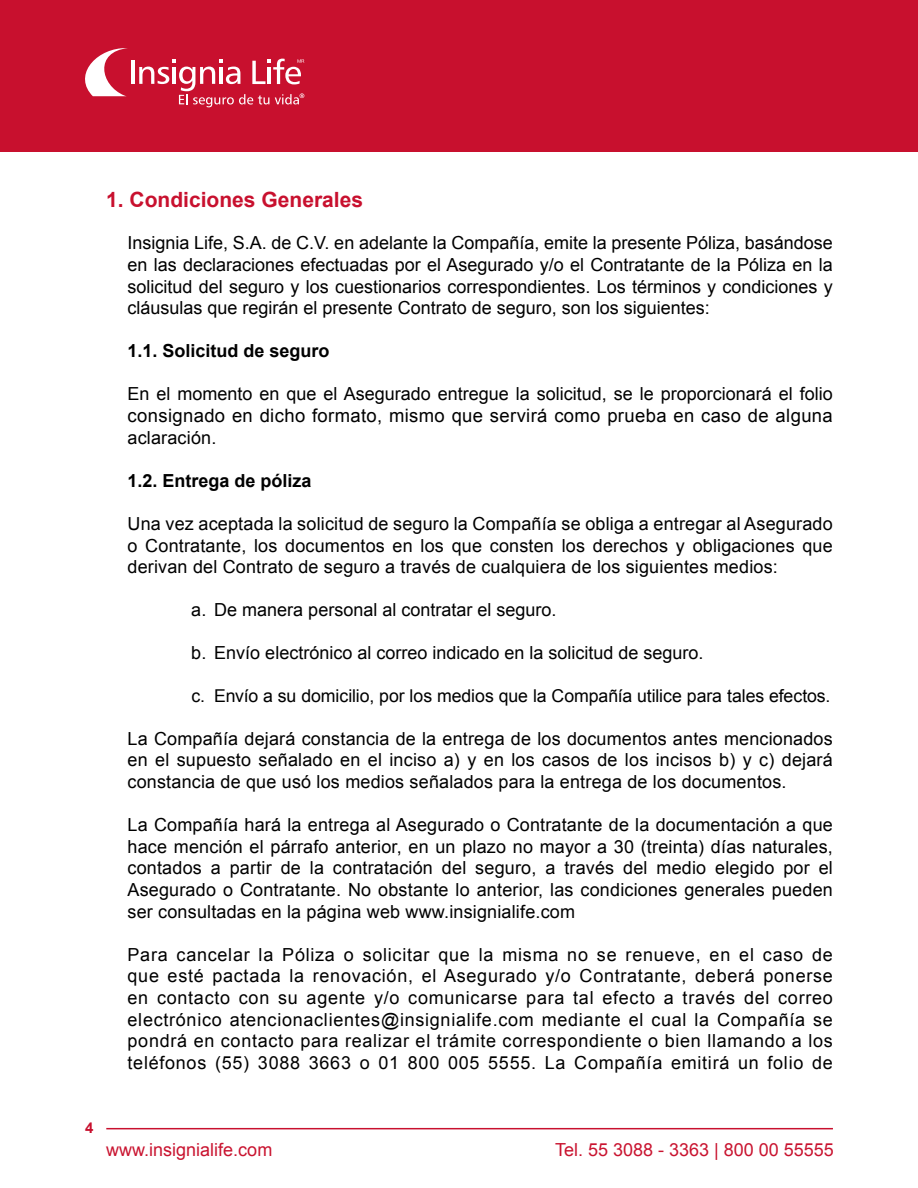
<style>
.page{position:relative;width:918px;height:1188px;background:#fff}
.page>*{position:absolute;margin:0;border:0;box-sizing:border-box;transform-origin:0 0}
.t1{font:700 21px "Arial";color:#c8102e}
.t2{font:18.45px "Arial";letter-spacing:.02em;color:#000}
.t3{font:18px/21.6px "Arial";letter-spacing:.01em;color:#000;text-align:justify}
.t4{font:18px "Arial";color:#c91430}
.t5{font:700 18px "Arial";color:#000}
.t6{font:17.7px "Arial";letter-spacing:-.005em;color:#000}
.t7{font:700 15px "Arial";color:#c8102e}
</style>
<div class="page">
<div style="left:0;top:0;width:918px;height:152px;background:#c8102e"></div>
<svg style="left:85px;top:48px;width:43px;height:48px"></svg>
<hr style="left:131px;top:61px;width:3px;height:23px;background:#fff">
<svg style="left:139px;top:59px;width:165px;height:48px"></svg>
<hr style="left:106px;top:1128px;width:727px;height:1px;background:#c8102e">
<p class="t1" style="left:106px;top:185px;width:258px">1. Condiciones Generales</p>
<p class="t3" style="left:128px;top:233px;width:707px">Insignia Life, S.A. de C.V. en adelante la Compañía, emite la presente Póliza, basándose en las declaraciones efectuadas por el Asegurado y/o el Contratante de la Póliza en la solicitud del seguro y los cuestionarios correspondientes. Los términos y condiciones y cláusulas que regirán el presente Contrato de seguro, son los siguientes:</p>
<p class="t5" style="left:128px;top:339px;width:204px">1.1. Solicitud de seguro</p>
<p class="t3" style="left:128px;top:383px;width:707px">En el momento en que el Asegurado entregue la solicitud, se le proporcionará el folio</p>
<p class="t2" style="left:128px;top:404px;width:707px">consignado en dicho formato, mismo que servirá como prueba en caso de alguna</p>
<p class="t3" style="left:128px;top:427px;width:90px">aclaración.</p>
<p class="t5" style="left:128px;top:469px;width:186px">1.2. Entrega de póliza</p>
<p class="t3" style="left:128px;top:513px;width:707px">Una vez aceptada la solicitud de seguro la Compañía se obliga a entregar al Asegurado o Contratante, los documentos en los que consten los derechos y obligaciones que derivan del Contrato de seguro a través de cualquiera de los siguientes medios:</p>
<p class="t3" style="left:191px;top:599px;width:367px">a. De manera personal al contratar el seguro.</p>
<p class="t3" style="left:191px;top:642px;width:514px">b. Envío electrónico al correo indicado en la solicitud de seguro.</p>
<p class="t6" style="left:191px;top:684px;width:641px">c. Envío a su domicilio, por los medios que la Compañía utilice para tales efectos.</p>
<p class="t3" style="left:128px;top:728px;width:707px">La Compañía dejará constancia de la entrega de los documentos antes mencionados en el supuesto señalado en el inciso a) y en los casos de los incisos b) y c) dejará constancia de que usó los medios señalados para la entrega de los documentos.</p>
<p class="t3" style="left:128px;top:814px;width:707px">La Compañía hará la entrega al Asegurado o Contratante de la documentación a que hace mención el párrafo anterior, en un plazo no mayor a 30 (treinta) días naturales, contados a partir de la contratación del seguro, a través del medio elegido por el Asegurado o Contratante. No obstante lo anterior, las condiciones generales pueden ser consultadas en la página web www.insignialife.com</p>
<p class="t3" style="left:128px;top:944px;width:707px">Para cancelar la Póliza o solicitar que la misma no se renueve, en el caso de que esté pactada la renovación, el Asegurado y/o Contratante, deberá ponerse en contacto con su agente y/o comunicarse para tal efecto a través del correo electrónico atencionaclientes@insignialife.com mediante el cual la Compañía se pondrá en contacto para realizar el trámite correspondiente o bien llamando a los teléfonos (55) 3088 3663 o 01 800 005 5555. La Compañía emitirá un folio de</p>
<p class="t7" style="left:85px;top:1118px;width:10px">4</p>
<p class="t4" style="left:106px;top:1138px;width:168px">www.insignialife.com</p>
<p class="t4" style="left:555px;top:1138px;width:280px">Tel. 55 3088 - 3363 | 800 00 55555</p>
</div>
